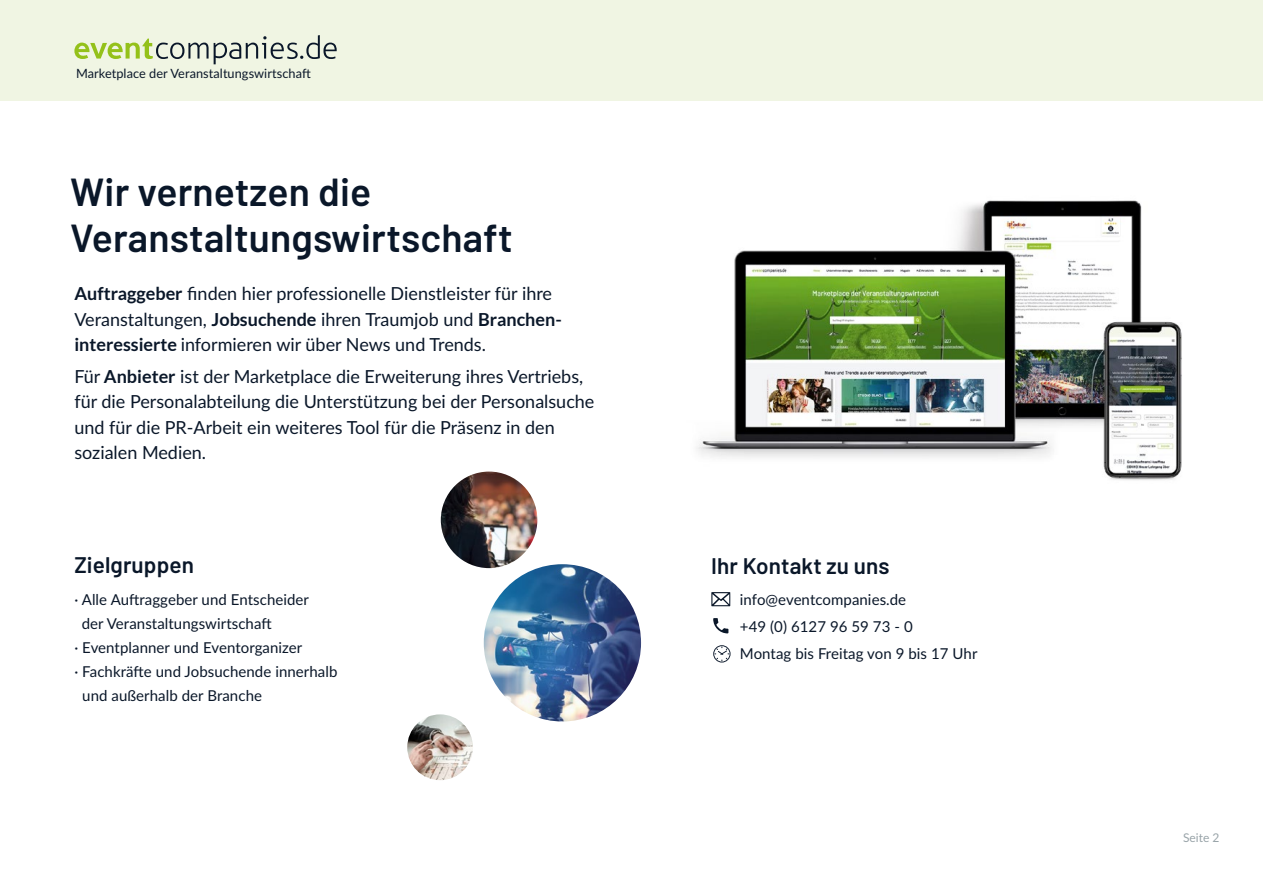
<style>
.page{position:relative;width:1263px;height:893px;background:#fff}
.page>*{position:absolute;margin:0;border:0;box-sizing:border-box;transform-origin:0 0}
.t1{font:600 39px/46.8px "Barlow";letter-spacing:.005em;color:#0a1729}
.t2{font:600 22.5px "Barlow";letter-spacing:.005em;color:#0a1729}
.t3{font:18px/25.5px "Lato";color:#0a1729}
.t4{font:15px/27px "Lato";letter-spacing:.005em;color:#0a1729}
.t5{font:12.75px "Lato";letter-spacing:.005em;color:#0a1729}
.t6{font:12px "Lato";color:#99a4a9}
.s1{font-weight:700}
</style>
<div class="page">
<img style="left:696px;top:200px;width:486px;height:280px">
<div style="left:0;top:0;width:1263px;height:101px;background:#f0f5e3"></div>
<svg style="left:74px;top:35px;width:263px;height:29px"></svg>
<img style="left:484px;top:564px;width:157px;height:157px;border-radius:79px">
<img style="left:441px;top:472px;width:96px;height:96px;border-radius:48px">
<img style="left:407px;top:714px;width:66px;height:66px;border-radius:33px">
<svg style="left:713px;top:618px;width:15px;height:15px"></svg>
<svg style="left:711px;top:592px;width:19px;height:14px"></svg>
<svg style="left:713px;top:645px;width:17px;height:17px"></svg>
<p class="t5" style="left:76px;top:64px;width:236px">Marketplace der Veranstaltungswirtschaft</p>
<h1 class="t1" style="left:70px;top:165px;width:444px">Wir vernetzen die<br>Veranstaltungswirtschaft</h1>
<p class="t3" style="left:74px;top:280px;width:489px"><span class="s1">Auftraggeber</span> finden hier professionelle Dienstleister für ihre<br>Veranstaltungen, <span class="s1">Jobsuchende</span> ihren Traumjob und <span class="s1">Branchen&shy;interessierte</span> informieren wir über News und Trends.</p>
<p class="t3" style="left:74px;top:363px;width:522px">Für <span class="s1">Anbieter</span> ist der Marketplace die Erweiterung ihres Vertriebs, für die Personalabteilung die Unterstützung bei der Personalsuche und für die PR-Arbeit ein weiteres Tool für die Präsenz in den sozialen Medien.</p>
<p class="t2" style="left:74px;top:549px;width:121px">Zielgruppen</p>
<p class="t4" style="left:74px;top:586px;width:236px">· Alle Auftraggeber und Entscheider</p>
<p class="t4" style="left:82px;top:610px;width:191px">der Veranstaltungswirtschaft</p>
<p class="t4" style="left:74px;top:634px;width:229px">· Eventplanner und Eventorganizer</p>
<p class="t4" style="left:74px;top:658px;width:264px">· Fachkräfte und Jobsuchende innerhalb</p>
<p class="t4" style="left:82px;top:682px;width:181px">und außerhalb der Branche</p>
<p class="t2" style="left:711px;top:549px;width:180px">Ihr Kontakt zu uns</p>
<p class="t4" style="left:740px;top:585px;width:239px">info@eventcompanies.de<br>+49 (0) 6127 96 59 73 - 0<br>Montag bis Freitag von 9 bis 17 Uhr</p>
<p class="t6" style="left:1183px;top:829px;width:38px">Seite 2</p>
</div>
